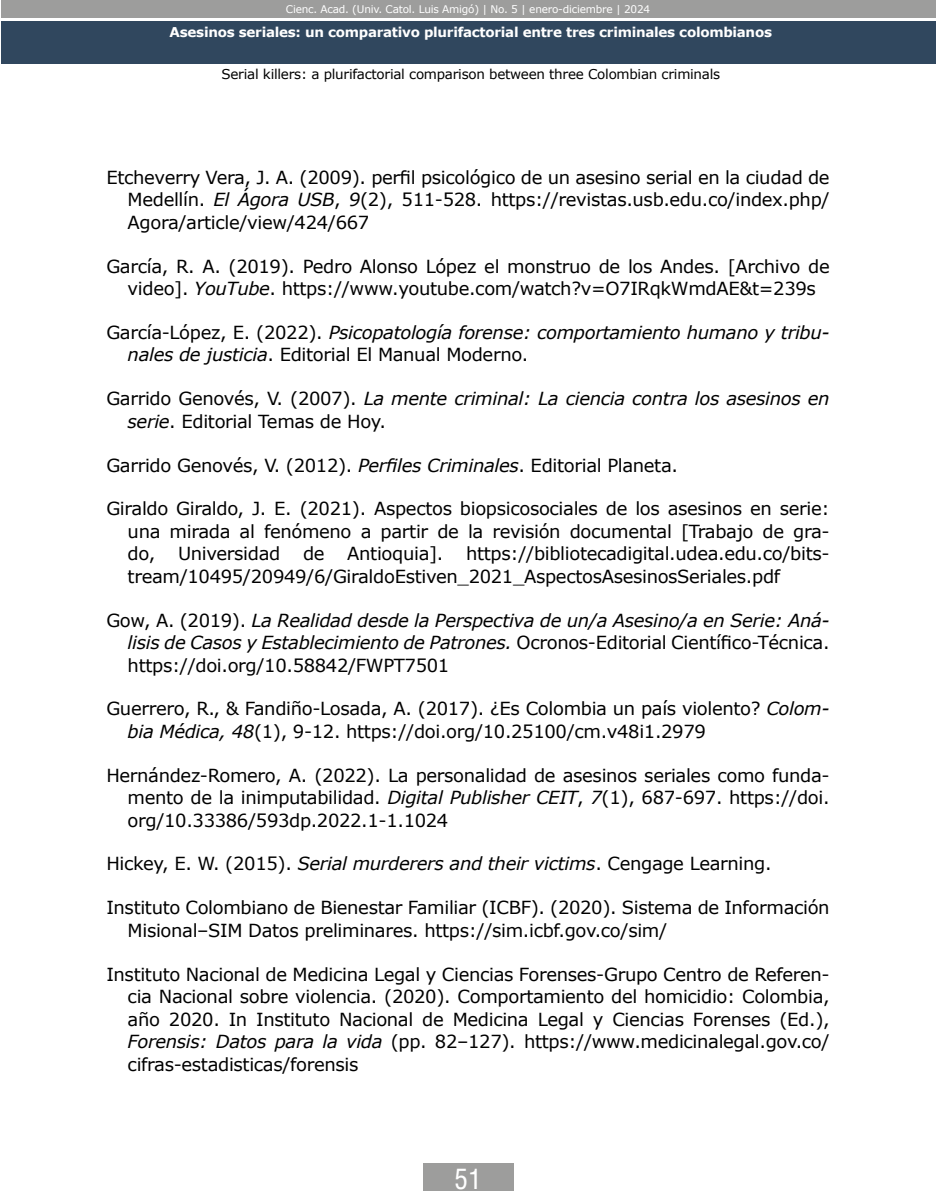
<style>
.page{position:relative;width:936px;height:1191px;background:#fff}
.page>*{position:absolute;margin:0;border:0;box-sizing:border-box;transform-origin:0 0}
.t1{font:27px "Arena Condensed";color:#fff}
.t2{font:18px/22.5px "Verdana";letter-spacing:-.02em;color:#000;text-align:justify}
.t3{font:italic 18px/22.5px "Verdana";letter-spacing:-.02em;color:#000}
.t4{font:700 13.5px "Verdana";letter-spacing:-.02em;color:#fff}
.t5{font:13.5px "Verdana";letter-spacing:-.02em;color:#000}
.t6{font:10.5px "Verdana";letter-spacing:-.02em;color:#fff}
.s1{font-style:italic}
.s2{font-style:normal}
</style>
<div class="page">
<div style="left:1px;top:21px;width:934px;height:43px;background:#30475e"></div>
<div style="left:1px;top:0;width:934px;height:18px;background:#9d9d9c"></div>
<div style="left:423px;top:1163px;width:90px;height:28px;background:#9d9d9c"></div>
<p class="t6" style="left:286px;top:2px;width:366px">Cienc. Acad. (Univ. Catol. Luis Amigó) | No. 5 | enero-diciembre | 2024</p>
<p class="t4" style="left:170px;top:22px;width:604px">Asesinos seriales: un comparativo plurifactorial entre tres criminales colombianos</p>
<p class="t5" style="left:221px;top:65px;width:500px">Serial killers: a plurifactorial comparison between three Colombian criminals</p>
<p class="t2" style="left:128px;top:166px;width:703px;text-indent:-21px">Etcheverry Vera, J. A. (2009). perfil psicológico de un asesino serial en la ciudad de Medellín. <span class="s1">El Ágora USB</span>, <span class="s1">9</span>(2), 511-528. https://revistas.usb.edu.co/index.php/ Agora/article/view/424/667</p>
<p class="t2" style="left:106px;top:255px;width:724px;text-align:center">García, R. A. (2019). Pedro Alonso López el monstruo de los Andes. [Archivo de video]. <span class="s1">YouTube</span>. https://www.youtube.com/watch?v=O7IRqkWmdAE&amp;t=239s</p>
<p class="t3" style="left:128px;top:321px;width:703px;text-indent:-21px"><span class="s2">García-López, E. (2022).</span> Psicopatología forense: comportamiento humano y tribu&shy;nales de justicia<span class="s2">. Editorial El Manual Moderno.</span></p>
<p class="t3" style="left:128px;top:387px;width:703px;text-indent:-21px"><span class="s2">Garrido Genovés, V. (2007).</span> La mente criminal: La ciencia contra los asesinos en serie<span class="s2">. Editorial Temas de Hoy.</span></p>
<p class="t2" style="left:106px;top:453px;width:573px">Garrido Genovés, V. (2012). <span class="s1">Perfiles Criminales</span>. Editorial Planeta.</p>
<p class="t2" style="left:128px;top:497px;width:703px;text-indent:-21px">Giraldo Giraldo, J. E. (2021). Aspectos biopsicosociales de los asesinos en serie: una mirada al fenómeno a partir de la revisión documental [Trabajo de gra&shy;do,</p>
<p class="t2" style="left:128px;top:542px;width:703px;text-indent:338px">https://bibliotecadigital.udea.edu.co/bits&shy;tream/10495/20949/6/GiraldoEstiven_2021_AspectosAsesinosSeriales.pdf</p>
<p class="t3" style="left:128px;top:608px;width:703px;text-align:justify;text-indent:-21px"><span class="s2">Gow, A. (2019).</span> La Realidad desde la Perspectiva de un/a Asesino/a en Serie: Aná&shy;lisis de Casos y Establecimiento de Patrones. <span class="s2">Ocronos-Editorial Científico-Técnica. https://doi.org/10.58842/FWPT7501</span></p>
<p class="t2" style="left:128px;top:697px;width:703px;text-indent:-21px">Guerrero, R., &amp; Fandiño-Losada, A. (2017). ¿Es Colombia un país violento? <span class="s1">Colom&shy;bia Médica, 48</span>(1), 9-12. https://doi.org/10.25100/cm.v48i1.2979</p>
<p class="t2" style="left:128px;top:763px;width:703px;text-indent:-21px">Hernández-Romero, A. (2022). La personalidad de asesinos seriales como funda&shy;mento de la inimputabilidad. <span class="s1">Digital Publisher CEIT</span>, <span class="s1">7</span>(1), 687-697. https://doi. org/10.33386/593dp.2022.1-1.1024</p>
<p class="t2" style="left:106px;top:852px;width:666px">Hickey, E. W. (2015). <span class="s1">Serial murderers and their victims</span>. Cengage Learning.</p>
<p class="t2" style="left:128px;top:896px;width:703px;text-indent:-21px">Instituto Colombiano de Bienestar Familiar (ICBF). (2020). Sistema de Información<br>Misional–SIM Datos preliminares. https://sim.icbf.gov.co/sim/</p>
<p class="t2" style="left:128px;top:962px;width:703px;text-indent:-21px">Instituto Nacional de Medicina Legal y Ciencias Forenses-Grupo Centro de Referen&shy;cia Nacional sobre violencia. (2020). Comportamiento del homicidio: Colombia, año 2020. In Instituto Nacional de Medicina Legal y Ciencias Forenses (Ed.), <span class="s1">Forensis: Datos para la vida</span> (pp. 82–127). https://www.medicinalegal.gov.co/ cifras-estadisticas/forensis</p>
<p class="t2" style="left:178px;top:542px;width:104px">Universidad</p>
<p class="t2" style="left:303px;top:542px;width:23px">de</p>
<p class="t2" style="left:347px;top:542px;width:98px">Antioquia].</p>
<h1 class="t1" style="left:454px;top:1163px;width:29px">51</h1>
</div>
